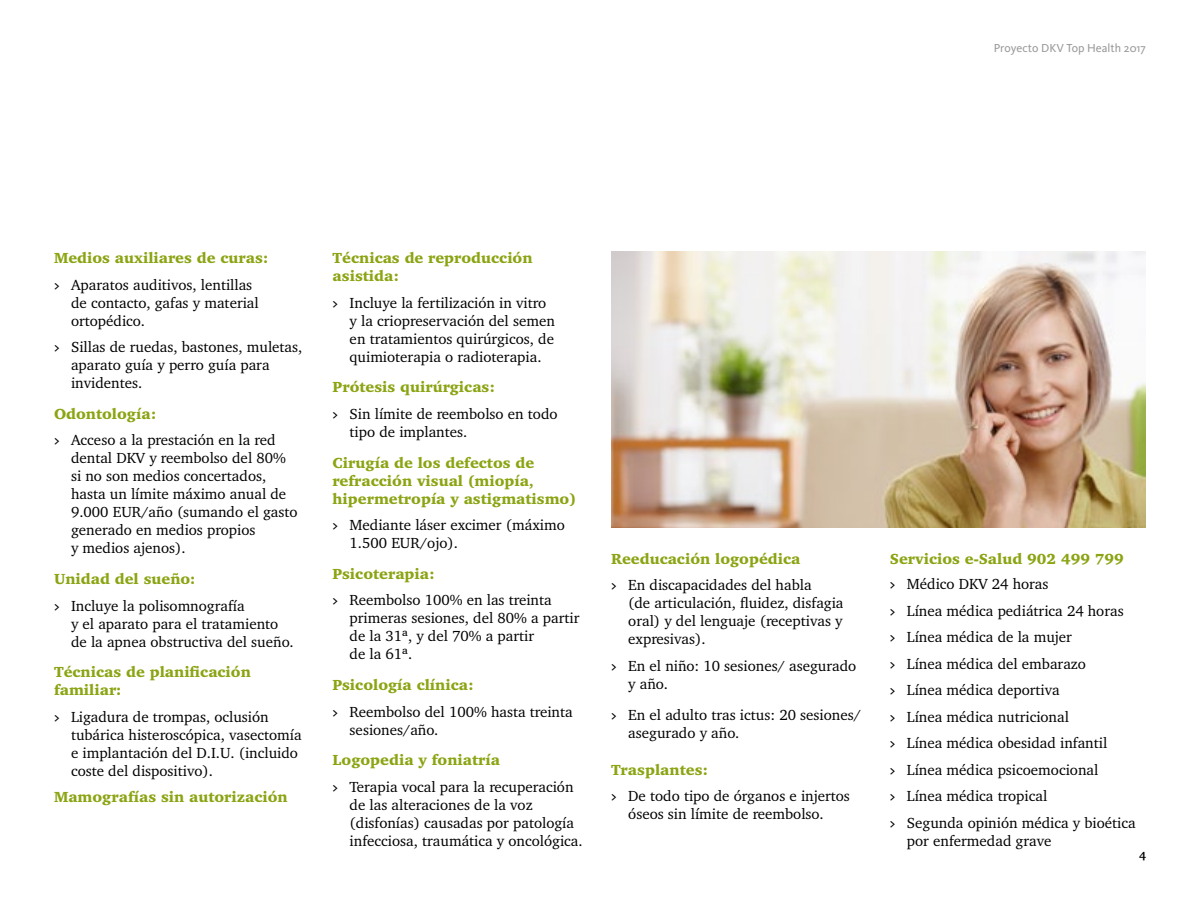
<style>
.page{position:relative;width:1200px;height:900px;background:#fff}
.page>*{position:absolute;margin:0;border:0;box-sizing:border-box;transform-origin:0 0}
.t1{font:15px/18px "Charter IT Cby BT";color:#000}
.t2{font:900 15px/18px "Charter IT Cby BT";color:#8aa412}
.t3{font:12px "Kievit";color:#999}
.t4{font:700 12px "Charter IT Cby BT";color:#000}
.s1{font-weight:900;color:#8aa412}
.s2{font-family:"Kievit Book SC"}
</style>
<div class="page">
<img style="left:611px;top:251px;width:535px;height:277px">
<p class="t3" style="left:994px;top:41px;width:154px">Proyecto DKV Top Health 2017</p>
<p class="t1" style="left:54px;top:244px;width:216px;line-height:26.5px"><span class="s1">Medios auxiliares de curas: </span><span class="s2">&gt;</span> Aparatos auditivos, lentillas</p>
<p class="t1" style="left:71px;top:293px;width:189px">de contacto, gafas y material ortopédico.</p>
<p class="t1" style="left:71px;top:338px;width:233px;text-indent:-17px"><span class="s2">&gt;</span> Sillas de ruedas, bastones, muletas, aparato guía y perro guía para invidentes.</p>
<p class="t1" style="left:54px;top:400px;width:223px;line-height:26.5px"><span class="s1">Odontología:<br></span><span class="s2">&gt;</span> Acceso a la prestación en la red</p>
<p class="t1" style="left:71px;top:449px;width:228px">dental DKV y reembolso del 80% si no son medios concertados, hasta un límite máximo anual de<br>9.000 EUR/año (sumando el gasto generado en medios propios<br>y medios ajenos).</p>
<p class="t1" style="left:54px;top:565px;width:192px;line-height:26.5px"><span class="s1">Unidad del sueño:<br></span><span class="s2">&gt;</span> Incluye la polisomnografía</p>
<p class="t1" style="left:71px;top:614px;width:224px">y el aparato para el tratamiento de la apnea obstructiva del sueño.</p>
<p class="t2" style="left:54px;top:663px;width:198px">Técnicas de planificación familiar:</p>
<p class="t1" style="left:71px;top:708px;width:232px;text-indent:-17px"><span class="s2">&gt;</span> Ligadura de trompas, oclusión tubárica histeroscópica, vasectomía e implantación del D.I.U. (incluido coste del dispositivo).</p>
<p class="t2" style="left:54px;top:788px;width:235px">Mamografías sin autorización</p>
<p class="t2" style="left:333px;top:249px;width:201px">Técnicas de reproducción asistida:</p>
<p class="t1" style="left:350px;top:293px;width:207px;text-indent:-17px"><span class="s2">&gt;</span> Incluye la fertilización in vitro y la criopreservación del semen en tratamientos quirúrgicos, de quimioterapia o radioterapia.</p>
<p class="t1" style="left:333px;top:374px;width:226px;line-height:26.5px"><span class="s1">Prótesis quirúrgicas:<br></span><span class="s2">&gt;</span> Sin límite de reembolso en todo</p>
<p class="t1" style="left:350px;top:422px;width:119px">tipo de implantes.</p>
<p class="t2" style="left:333px;top:453px;width:245px">Cirugía de los defectos de refracción visual (miopía, hipermetropía y astigmatismo)</p>
<p class="t1" style="left:350px;top:516px;width:217px;text-indent:-17px"><span class="s2">&gt;</span> Mediante láser excimer (máximo<br>1.500 EUR/ojo).</p>
<p class="t1" style="left:333px;top:560px;width:221px;line-height:26.5px"><span class="s1">Psicoterapia:<br></span><span class="s2">&gt;</span> Reembolso 100% en las treinta</p>
<p class="t1" style="left:350px;top:609px;width:231px">primeras sesiones, del 80% a partir de la 31ª, y del 70% a partir<br>de la 61ª.</p>
<p class="t1" style="left:333px;top:671px;width:242px;line-height:26.5px"><span class="s1">Psicología clínica:<br></span><span class="s2">&gt;</span> Reembolso del 100% hasta treinta</p>
<p class="t1" style="left:350px;top:720px;width:90px">sesiones/año.</p>
<p class="t1" style="left:333px;top:747px;width:242px;line-height:26.5px"><span class="s1">Logopedia y foniatría<br></span><span class="s2">&gt;</span> Terapia vocal para la recuperación</p>
<p class="t1" style="left:350px;top:796px;width:235px">de las alteraciones de la voz (disfonías) causadas por patología infecciosa, traumática y oncológica.</p>
<p class="t1" style="left:611px;top:545px;width:202px;line-height:26.5px"><span class="s1">Reeducación logopédica<br></span><span class="s2">&gt;</span> En discapacidades del habla</p>
<p class="t1" style="left:628px;top:594px;width:217px;text-align:justify">(de articulación, fluidez, disfagia oral) y del lenguaje (receptivas y expresivas).</p>
<p class="t1" style="left:628px;top:657px;width:230px;text-indent:-17px"><span class="s2">&gt;</span> En el niño: 10 sesiones/ asegurado y año.</p>
<p class="t1" style="left:628px;top:705px;width:234px;text-indent:-17px"><span class="s2">&gt;</span> En el adulto tras ictus: 20 sesiones/ asegurado y año.</p>
<p class="t1" style="left:611px;top:756px;width:240px;line-height:26.5px"><span class="s1">Trasplantes:<br></span><span class="s2">&gt;</span> De todo tipo de órganos e injertos</p>
<p class="t1" style="left:628px;top:805px;width:197px">óseos sin límite de reembolso.</p>
<p class="t1" style="left:890px;top:545px;width:247px;line-height:26.4px"><span class="s1">Servicios e-Salud 902 499 799<br></span><span class="s2">&gt;</span> Médico DKV 24 horas<br><span class="s2">&gt;</span> Línea médica pediátrica 24 horas<br><span class="s2">&gt;</span> Línea médica de la mujer<br><span class="s2">&gt;</span> Línea médica del embarazo<br><span class="s2">&gt;</span> Línea médica deportiva<br><span class="s2">&gt;</span> Línea médica nutricional<br><span class="s2">&gt;</span> Línea médica obesidad infantil<br><span class="s2">&gt;</span> Línea médica psicoemocional<br><span class="s2">&gt;</span> Línea médica tropical<br><span class="s2">&gt;</span> Segunda opinión médica y bioética</p>
<p class="t1" style="left:907px;top:832px;width:146px">por enfermedad grave</p>
<p class="t4" style="left:1139px;top:849px;width:8px">4</p>
</div>
